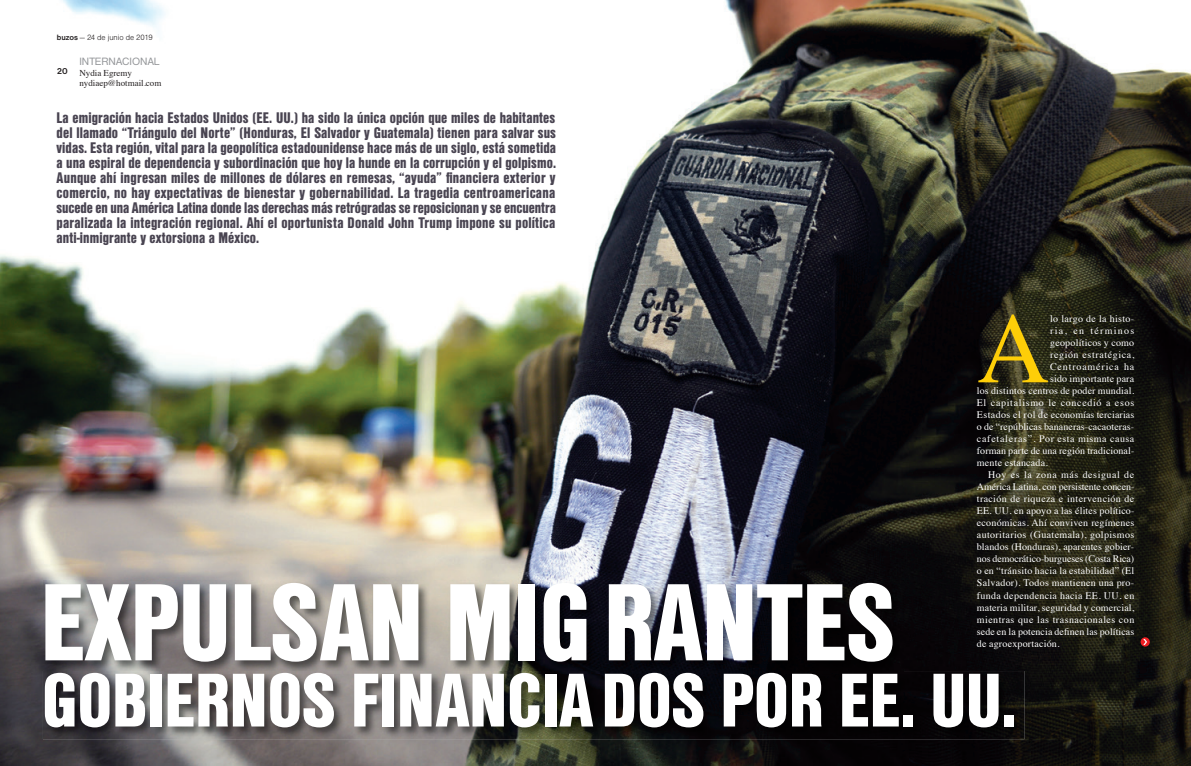
<style>
.page{position:relative;width:1191px;height:766px;background:#fff}
.page>*{position:absolute;margin:0;border:0;box-sizing:border-box;transform-origin:0 0}
.t1{font:114px "Nimbus Sans DOT Blac Cond";letter-spacing:-.01em;color:#fff}
.t2{font:100.7px "Times";color:#fece08}
.t3{font:79px "Nimbus Sans DOT Blac Cond";letter-spacing:-.01em;color:#fff}
.t4{font:16px/15px "Nimbus Sans DOT Blac Cond";letter-spacing:.005em;color:#494451;text-align:justify}
.t5{font:11px "Nimbus San D";color:#939598}
.t6{font:10px "Times";letter-spacing:.02em;color:#fff}
.t7{font:10px "Times";letter-spacing:.045em;color:#fff}
.t8{font:10px "Times";letter-spacing:-.005em;color:#fff}
.t9{font:10px "Times";letter-spacing:-.01em;color:#fff}
.t10{font:10px "Times";letter-spacing:.07em;color:#fff}
.t11{font:10px "Times";letter-spacing:.055em;color:#fff}
.t12{font:10px "Times";letter-spacing:.06em;color:#fff}
.t13{font:10px "Times";letter-spacing:.085em;color:#fff}
.t14{font:10px "Times";letter-spacing:.125em;color:#fff}
.t15{font:9px/10.8px "Times";color:#231f20}
.t16{font:700 9px "Nimbus Sans DOT";color:#231f20}
.t17{font:8px "Nimbus Sans DOT Ligh";color:#231f20}
.s1{font-family:"Nimbus Sans DOT";font-weight:700}
</style>
<div class="page">
<img style="left:0;top:0;width:1191px;height:765px">
<img style="left:44px;top:580px;width:859px;height:90px">
<img style="left:43px;top:670px;width:981px;height:69px">
<svg style="left:1140px;top:637px;width:9px;height:9px"></svg>
<svg style="left:1143px;top:638px;width:4px;height:6px"></svg>
<p class="t17" style="left:57px;top:33px;width:97px"><span class="s1">buzos</span> — 24 de junio de 2019</p>
<p class="t16" style="left:57px;top:66px;width:13px">20</p>
<p class="t5" style="left:79px;top:55px;width:82px">INTERNACIONAL</p>
<p class="t15" style="left:79px;top:66px;width:84px">Nydia Egremy nydiaep@hotmail.com</p>
<p class="t4" style="left:57px;top:111px;width:501px">La emigración hacia Estados Unidos (EE. UU.) ha sido la única opción que miles de habitantes del llamado “Triángulo del Norte” (Honduras, El Salvador y Guatemala) tienen para salvar sus vidas. Esta región, vital para la geopolítica estadounidense hace más de un siglo, está sometida a una espiral de dependencia y subordinación que hoy la hunde en la corrupción y el golpismo.<br>Aunque ahí ingresan miles de millones de dólares en remesas, “ayuda” financiera exterior y comercio, no hay expectativas de bienestar y gobernabilidad. La tragedia centroamericana sucede en una América Latina donde las derechas más retrógradas se reposicionan y se encuentra paralizada la integración regional. Ahí el oportunista Donald John Trump impone su política anti-inmigrante y extorsiona a México.</p>
<h2 class="t2" style="left:977px;top:254px;width:74px">A</h2>
<p class="t6" style="left:1050px;top:309px;width:86px">lo largo de la histo-</p>
<p class="t14" style="left:1050px;top:321px;width:86px">ria, en términos</p>
<p class="t6" style="left:1050px;top:333px;width:86px">geopolíticos y como</p>
<p class="t12" style="left:1050px;top:345px;width:86px">región estratégica,</p>
<p class="t13" style="left:1050px;top:357px;width:86px">Centroamérica ha</p>
<p class="t6" style="left:1050px;top:369px;width:86px">sido importante para</p>
<p class="t6" style="left:977px;top:381px;width:159px">los distintos centros de poder mundial.</p>
<p class="t10" style="left:977px;top:393px;width:159px">El capitalismo le concedió a esos</p>
<p class="t6" style="left:977px;top:405px;width:159px">Estados el rol de economías terciarias</p>
<p class="t6" style="left:977px;top:417px;width:159px">o de “repúblicas bananeras-cacaoteras-</p>
<p class="t7" style="left:977px;top:429px;width:159px">cafetaleras”. Por esta misma causa</p>
<p class="t6" style="left:977px;top:441px;width:159px">forman parte de una región tradicional-</p>
<p class="t6" style="left:977px;top:453px;width:73px">mente estancada.</p>
<p class="t11" style="left:988px;top:465px;width:148px">Hoy es la zona más desigual de</p>
<p class="t8" style="left:977px;top:477px;width:159px">América Latina, con persistente concen-</p>
<p class="t6" style="left:977px;top:489px;width:159px">tración de riqueza e intervención de</p>
<p class="t6" style="left:977px;top:501px;width:159px">EE. UU. en apoyo a las élites político-</p>
<p class="t6" style="left:977px;top:513px;width:159px">económicas. Ahí conviven regímenes</p>
<p class="t6" style="left:977px;top:525px;width:159px">autoritarios (Guatemala), golpismos</p>
<p class="t6" style="left:977px;top:537px;width:159px">blandos (Honduras), aparentes gobier-</p>
<p class="t9" style="left:977px;top:549px;width:159px">nos democrático-burgueses (Costa Rica)</p>
<p class="t6" style="left:977px;top:561px;width:159px">o en “tránsito hacia la estabilidad” (El</p>
<p class="t6" style="left:977px;top:573px;width:159px">Salvador). Todos mantienen una pro-</p>
<p class="t6" style="left:977px;top:585px;width:159px">funda dependencia hacia EE. UU. en</p>
<p class="t6" style="left:977px;top:597px;width:159px">materia militar, seguridad y comercial,</p>
<p class="t7" style="left:977px;top:609px;width:159px">mientras que las trasnacionales con</p>
<p class="t6" style="left:977px;top:621px;width:159px">sede en la potencia definen las políticas</p>
<p class="t6" style="left:977px;top:633px;width:84px">de agroexportación.</p>
<h1 class="t1" style="left:40px;top:557px;width:856px">EXPULSAN MIGRANTES</h1>
<h3 class="t3" style="left:42px;top:655px;width:975px">GOBIERNOS FINANCIADOS POR EE. UU.</h3>
</div>
